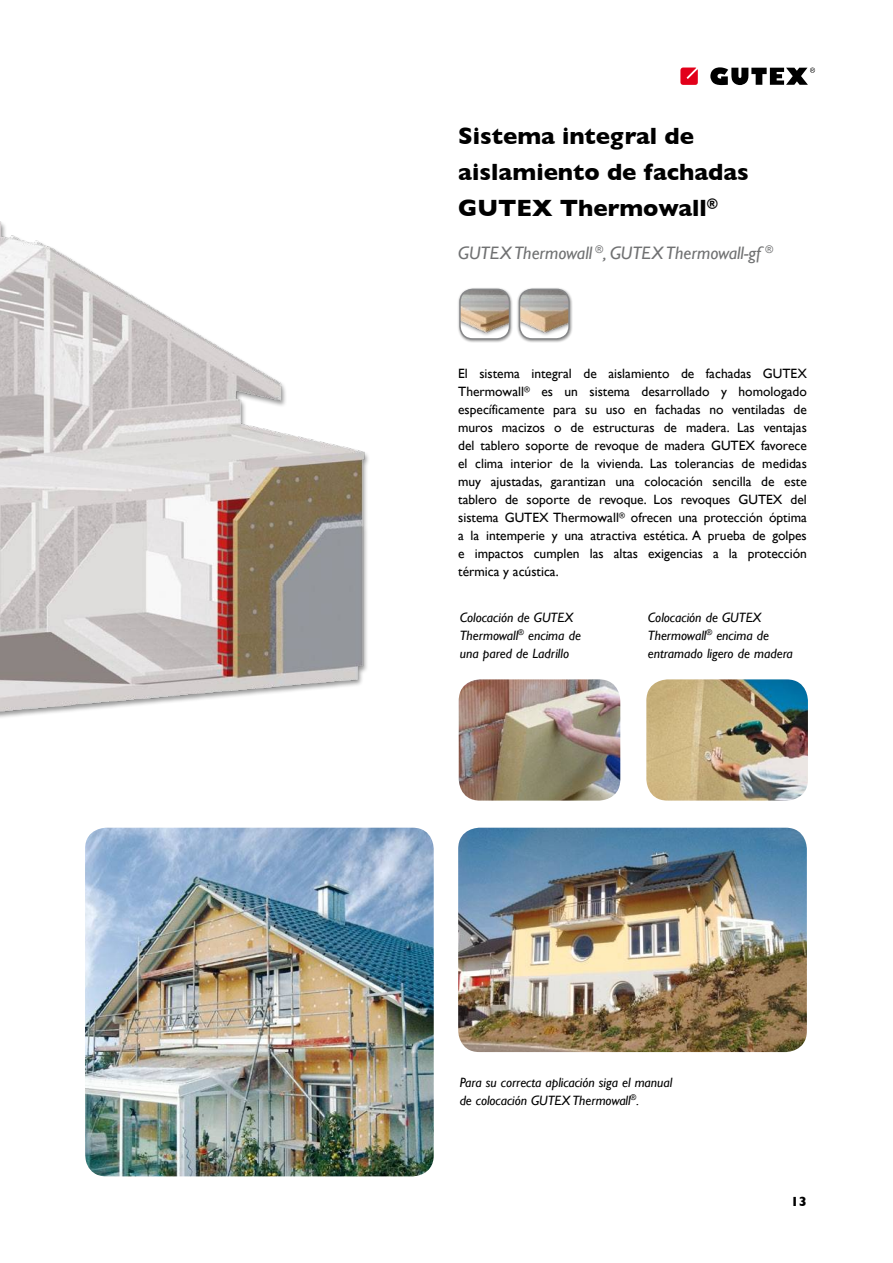
<style>
.page{position:relative;width:893px;height:1263px;background:#fff}
.page>*{position:absolute;margin:0;border:0;box-sizing:border-box;transform-origin:0 0}
.t1{font:700 24px/36px "Gill Sans";color:#000}
.t2{font:italic 18px "Gill Sans";color:#707172}
.t3{font:13.5px/18px "Gill Sans";color:#000;text-align:justify}
.t4{font:italic 13.5px/18px "Gill Sans";color:#000}
.t5{font:700 13.5px "Gill Sans";color:#000}
</style>
<div class="page">
<img style="left:0;top:221px;width:369px;height:497px">
<div style="left:457px;top:287px;width:56px;height:56px;background:#000;opacity:.4"></div>
<img style="left:460px;top:289px;width:49px;height:50px">
<div style="left:459px;top:289px;width:51px;height:51px;border:2px solid #87888a;border-radius:13px"></div>
<div style="left:517px;top:287px;width:56px;height:56px;background:#000;opacity:.4"></div>
<img style="left:519px;top:289px;width:50px;height:50px">
<div style="left:519px;top:289px;width:51px;height:51px;border:2px solid #87888a;border-radius:13px"></div>
<img style="left:646px;top:679px;width:162px;height:122px">
<img style="left:85px;top:828px;width:349px;height:348px">
<img style="left:459px;top:679px;width:161px;height:122px">
<img style="left:458px;top:828px;width:349px;height:224px">
<svg style="left:710px;top:67px;width:105px;height:18px"></svg>
<svg style="left:680px;top:68px;width:18px;height:17px"></svg>
<h1 class="t1" style="left:458px;top:118px;width:292px">Sistema integral de aislamiento de fachadas<br>GUTEX Thermowall<sup>®</sup></h1>
<h2 class="t2" style="left:458px;top:243px;width:316px">GUTEX Thermowall <sup>®</sup>, GUTEX Thermowall-gf <sup>®</sup></h2>
<p class="t3" style="left:458px;top:364px;width:350px">El sistema integral de aislamiento de fachadas GUTEX Thermowall<sup>®</sup> es un sistema desarrollado y homologado específicamente para su uso en fachadas no ventiladas de muros macizos o de estructuras de madera. Las ventajas del tablero soporte de revoque de madera GUTEX favorece el clima interior de la vivienda. Las tolerancias de medidas muy ajustadas, garantizan una colocación sencilla de este tablero de soporte de revoque. Los revoques GUTEX del sistema GUTEX Thermowall<sup>®</sup> ofrecen una protección óptima a la intemperie y una atractiva estética. A prueba de golpes e impactos cumplen las altas exigencias a la protección térmica y acústica.</p>
<p class="t4" style="left:460px;top:608px;width:123px">Colocación de GUTEX<br>Thermowall<sup>®</sup> encima de una pared de Ladrillo</p>
<p class="t4" style="left:648px;top:608px;width:147px">Colocación de GUTEX<br>Thermowall<sup>®</sup> encima de entramado ligero de madera</p>
<p class="t4" style="left:460px;top:1073px;width:214px">Para su correcta aplicación siga el manual de colocación GUTEX Thermowall<sup>®</sup>.</p>
<p class="t5" style="left:791px;top:1194px;width:18px">13</p>
</div>
